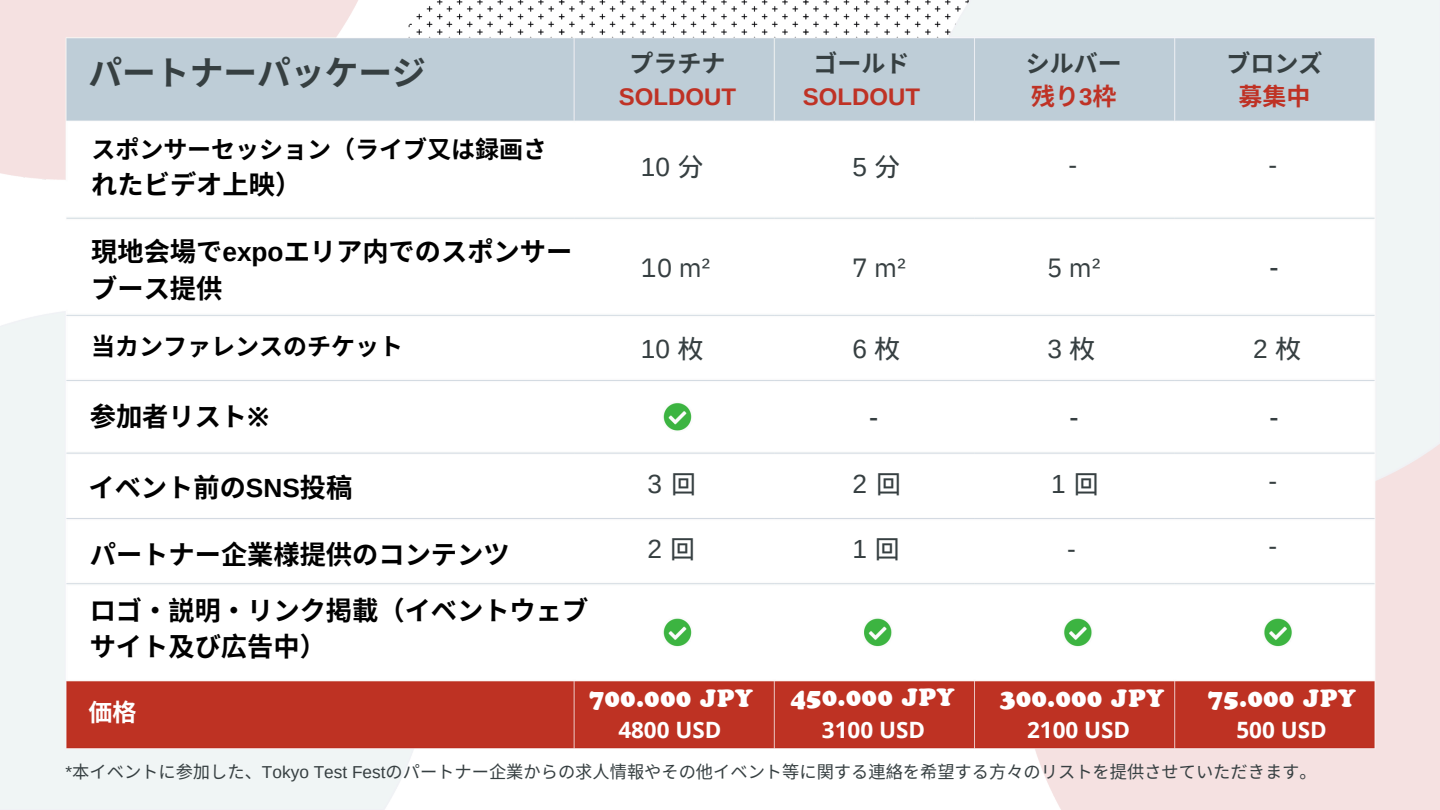
<style>
.page{position:relative;width:1440px;height:810px;background:#fff}
.page>*{position:absolute;margin:0;border:0;box-sizing:border-box;transform-origin:0 0}
.t1{font:700 33.75px "Noto Sans CJ Ksc";color:#363f41}
.t2{font:700 26.25px/36.6px "Noto Sans CJ Ksc";color:#000}
.t3{font:26.25px "Arimo";color:#363f41}
.t4{font:26.25px "IBM Plex Sans";color:#363f41}
.t5{font:900 24px "Cooper BT";letter-spacing:.035em;color:#fff}
.t6{font:700 24px "Noto Sans CJ Ksc";color:#000}
.t7{font:700 24px/33.2px "Arimo";color:#bf3225;text-align:center}
.t8{font:700 24px/33.2px "Noto Sans CJ Ksc";color:#363f41}
.t9{font:700 24px "Noto Sans CJ Ksc";color:#fff}
.t10{font:700 22.5px "Open Sans";color:#fff}
.t11{font:17.25px "Noto Sans CJ Ksc";color:#363f41}
.s1{font-family:"Arimo"}
.s2{font-family:"Noto Sans"}
.s3{font-family:"Noto Sans CJ Ksc";color:#363f41}
.s4{color:#bf3225}
.s5{font-family:"Arimo";color:#bf3225}
.s6{font-family:"Wen Quan Yi Micro Hei"}
</style>
<div class="page">
<img style="left:0;top:0;width:1440px;height:810px">
<h1 class="t1" style="left:88px;top:46px;width:339px">パートナーパッケージ</h1>
<h3 class="t6" style="left:91px;top:130px;width:457px">スポンサーセッション（ライブ又は録画さ</h3>
<h3 class="t2" style="left:91px;top:165px;width:211px">れたビデオ上映）</h3>
<h4 class="t2" style="left:91px;top:232px;width:483px">現地会場で<span class="s1">expo</span>エリア内でのスポンサーブース提供</h4>
<h4 class="t6" style="left:91px;top:327px;width:313px">当カンファレンスのチケット</h4>
<p class="t2" style="left:90px;top:397px;width:181px">参加者リスト<span class="s2">※</span></p>
<h5 class="t2" style="left:88px;top:468px;width:265px">イベント前の<span class="s1">SNS</span>投稿</h5>
<h5 class="t2" style="left:90px;top:535px;width:421px">パートナー企業様提供のコンテンツ</h5>
<h5 class="t2" style="left:90px;top:590px;width:500px">ロゴ・説明・リンク掲載（イベントウェブサイト及び広告中）</h5>
<h2 class="t7" style="left:619px;top:47px;width:119px"><span class="s3">プラチナ<br></span>SOLDOUT</h2>
<h5 class="t7" style="left:803px;top:47px;width:119px"><span class="s3">ゴールド<br></span>SOLDOUT</h5>
<h2 class="t8" style="left:1026px;top:45px;width:97px">シルバー<span class="s4">残り</span><span class="s5">3</span><span class="s4">枠</span></h2>
<h4 class="t8" style="left:1227px;top:45px;width:97px;text-align:center">ブロンズ<span class="s4">募集中</span></h4>
<h4 class="t3" style="left:641px;top:153px;width:64px">10 <span class="s6">分</span></h4>
<p class="t3" style="left:852px;top:153px;width:50px">5 <span class="s6">分</span></p>
<h4 class="t3" style="left:1068px;top:150px;width:10px">-</h4>
<h5 class="t4" style="left:641px;top:250px;width:71px">10 m²</h5>
<h5 class="t4" style="left:852px;top:250px;width:56px">7 m²</h5>
<h5 class="t4" style="left:1047px;top:250px;width:56px">5 m²</h5>
<h5 class="t3" style="left:641px;top:334px;width:64px">10 <span class="s6">枚</span></h5>
<p class="t3" style="left:852px;top:334px;width:50px">6 <span class="s6">枚</span></p>
<h5 class="t3" style="left:1047px;top:334px;width:50px">3 <span class="s6">枚</span></h5>
<h5 class="t4" style="left:869px;top:400px;width:12px">-</h5>
<h4 class="t4" style="left:1069px;top:400px;width:12px">-</h4>
<h2 class="t3" style="left:648px;top:469px;width:51px">3 <span class="s6">回</span></h2>
<h4 class="t3" style="left:852px;top:469px;width:51px">2 <span class="s6">回</span></h4>
<h5 class="t3" style="left:1051px;top:469px;width:50px">1 <span class="s6">回</span></h5>
<h2 class="t3" style="left:648px;top:534px;width:50px">2 <span class="s6">回</span></h2>
<h4 class="t3" style="left:852px;top:534px;width:50px">1 <span class="s6">回</span></h4>
<h5 class="t3" style="left:1067px;top:534px;width:10px">-</h5>
<p class="t3" style="left:1268px;top:150px;width:10px">-</p>
<p class="t4" style="left:1269px;top:250px;width:12px">-</p>
<h4 class="t3" style="left:1253px;top:334px;width:50px">2 <span class="s6">枚</span></h4>
<p class="t4" style="left:1269px;top:400px;width:12px">-</p>
<h5 class="t3" style="left:1268px;top:466px;width:10px">-</h5>
<h5 class="t3" style="left:1268px;top:531px;width:10px">-</h5>
<h4 class="t9" style="left:88px;top:693px;width:49px">価格</h4>
<h3 class="t5" style="left:589px;top:684px;width:165px">700.000 JPY</h3>
<h3 class="t5" style="left:791px;top:683px;width:165px">450.000 JPY</h3>
<h3 class="t5" style="left:1000px;top:684px;width:165px">300.000 JPY</h3>
<h6 class="t5" style="left:1208px;top:684px;width:149px">75.000 JPY</h6>
<h6 class="t10" style="left:618px;top:714px;width:105px">4800 USD</h6>
<h6 class="t10" style="left:822px;top:714px;width:105px">3100 USD</h6>
<h6 class="t10" style="left:1027px;top:714px;width:105px">2100 USD</h6>
<p class="t10" style="left:1236px;top:714px;width:92px">500 USD</p>
<p class="t11" style="left:66px;top:758px;width:1253px"><span class="s1">*</span>本イベントに参加した、<span class="s1">Tokyo Test Fest</span>のパートナー企業からの求人情報やその他イベント等に関する連絡を希望する方々のリストを提供させていただきます。</p>
</div>
